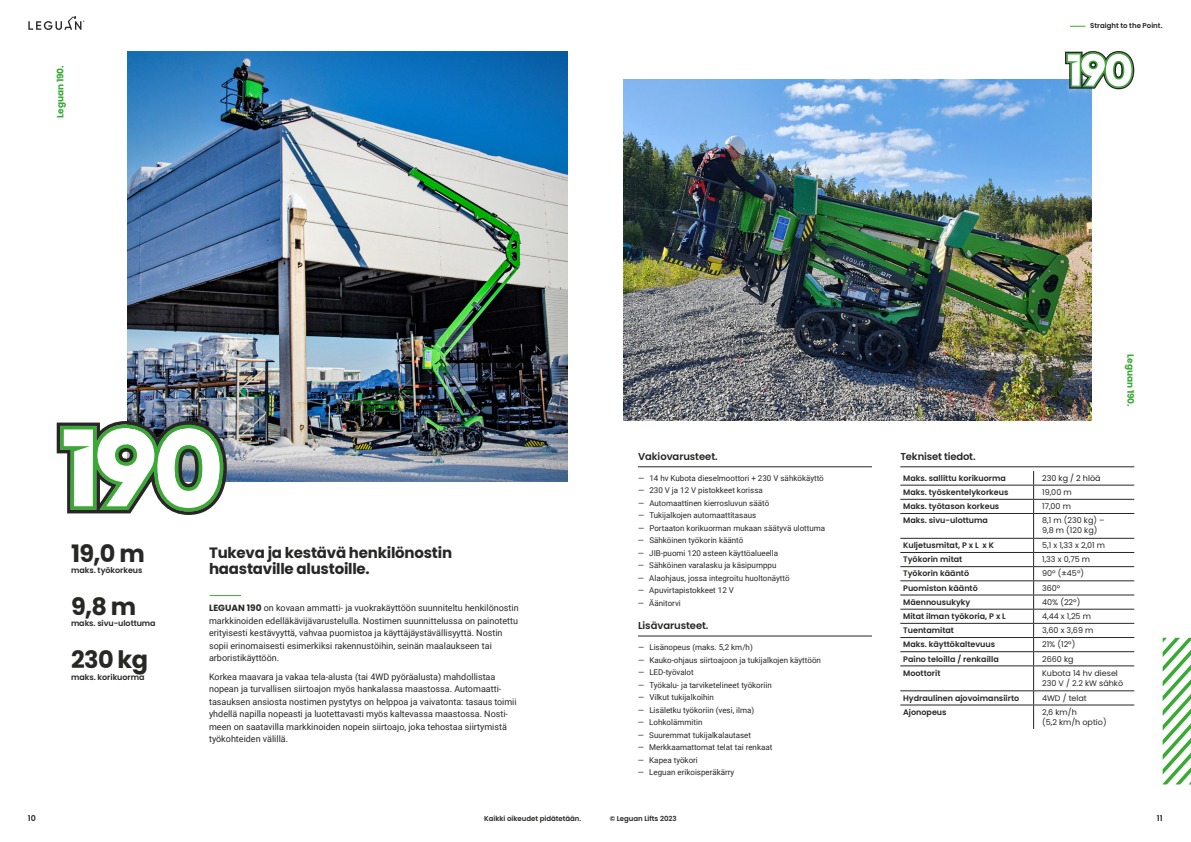
<style>
.page{position:relative;width:1191px;height:842px;background:#fff}
.page>*{position:absolute;margin:0;border:0;box-sizing:border-box;transform-origin:0 0}
.t1{font:700 24px "Poppins";letter-spacing:-.025em;color:#272726}
.t2{font:700 15px/16.2px "Poppins";letter-spacing:-.015em;color:#272726}
.t3{font:600 10px "Poppins";letter-spacing:-.005em;color:#272726}
.t4{font:9px/12.5px "Roboto";color:#272726}
.t5{font:700 9px "Poppins";letter-spacing:-.005em;color:#3aaa35}
.t6{font:8px "Roboto";color:#272726}
.t7{font:600 8px "Poppins";color:#272726}
.t8{font:8px/10px "Poppins";color:#272726}
.t9{font:8px "Poppins";color:#1d1d1b}
.t10{font:600 7px "Poppins";letter-spacing:-.005em;color:#272726}
.t11{font:600 7px "Poppins";color:#252022}
.s1{font-family:"Poppins";font-weight:700}
</style>
<div class="page">
<img style="left:624px;top:79px;width:467px;height:342px">
<svg style="left:1070px;top:26px;width:15px;height:1px"></svg>
<svg style="left:28px;top:16px;width:56px;height:14px"></svg>
<img style="left:128px;top:51px;width:439px;height:431px">
<hr style="left:210px;top:595px;width:31px;height:1px;background:#3aaa35">
<hr style="left:900px;top:485px;width:133px;height:1px;background:#272726">
<hr style="left:1033px;top:485px;width:101px;height:1px;background:#272726">
<hr style="left:900px;top:499px;width:133px;height:1px;background:#272726">
<hr style="left:1033px;top:499px;width:101px;height:1px;background:#272726">
<hr style="left:900px;top:513px;width:133px;height:1px;background:#272726">
<hr style="left:1033px;top:513px;width:101px;height:1px;background:#272726">
<hr style="left:900px;top:538px;width:133px;height:1px;background:#272726">
<hr style="left:1033px;top:538px;width:101px;height:1px;background:#272726">
<hr style="left:900px;top:552px;width:133px;height:1px;background:#272726">
<hr style="left:1033px;top:552px;width:101px;height:1px;background:#272726">
<hr style="left:900px;top:566px;width:133px;height:1px;background:#272726">
<hr style="left:1033px;top:566px;width:101px;height:1px;background:#272726">
<hr style="left:900px;top:580px;width:133px;height:1px;background:#272726">
<hr style="left:1033px;top:580px;width:101px;height:1px;background:#272726">
<hr style="left:900px;top:595px;width:133px;height:1px;background:#272726">
<hr style="left:1033px;top:595px;width:101px;height:1px;background:#272726">
<hr style="left:900px;top:609px;width:133px;height:1px;background:#272726">
<hr style="left:1033px;top:609px;width:101px;height:1px;background:#272726">
<hr style="left:900px;top:623px;width:133px;height:1px;background:#272726">
<hr style="left:1033px;top:623px;width:101px;height:1px;background:#272726">
<hr style="left:900px;top:637px;width:133px;height:1px;background:#272726">
<hr style="left:1033px;top:637px;width:101px;height:1px;background:#272726">
<hr style="left:900px;top:651px;width:133px;height:1px;background:#272726">
<hr style="left:1033px;top:651px;width:101px;height:1px;background:#272726">
<hr style="left:900px;top:665px;width:133px;height:1px;background:#272726">
<hr style="left:1033px;top:665px;width:101px;height:1px;background:#272726">
<hr style="left:900px;top:690px;width:133px;height:1px;background:#272726">
<hr style="left:1033px;top:690px;width:101px;height:1px;background:#272726">
<hr style="left:900px;top:705px;width:133px;height:1px;background:#272726">
<hr style="left:1033px;top:705px;width:101px;height:1px;background:#272726">
<svg style="left:1033px;top:471px;width:1px;height:258px"></svg>
<hr style="left:638px;top:466px;width:234px;height:1px;background:#272726">
<hr style="left:638px;top:635px;width:234px;height:1px;background:#272726">
<hr style="left:900px;top:466px;width:234px;height:1px;background:#272726">
<svg style="left:57px;top:421px;width:170px;height:94px"></svg>
<svg style="left:1065px;top:51px;width:69px;height:38px"></svg>
<svg style="left:1162px;top:637px;width:29px;height:148px"></svg>
<p class="t5" style="left:55px;top:118px;width:54px;rotate:-90deg">Leguan 190.</p>
<p class="t11" style="left:1090px;top:22px;width:74px">Straight to the Point.</p>
<h1 class="t1" style="left:71px;top:539px;width:75px">19,0 m</h1>
<h1 class="t1" style="left:71px;top:593px;width:67px">9,8 m</h1>
<h1 class="t1" style="left:71px;top:646px;width:79px">230 kg</h1>
<p class="t7" style="left:71px;top:565px;width:73px">maks. työkorkeus</p>
<p class="t7" style="left:71px;top:619px;width:86px">maks. sivu-ulottuma</p>
<p class="t7" style="left:71px;top:672px;width:75px">maks. korikuorma</p>
<h2 class="t2" style="left:209px;top:544px;width:244px">Tukeva ja kestävä henkilönostin haastaville alustoille.</h2>
<p class="t4" style="left:209px;top:601px;width:311px"><span class="s1">LEGUAN 190</span> on kovaan ammatti- ja vuokrakäyttöön suunniteltu henkilönostin markkinoiden edelläkävijävarustelulla. Nostimen suunnittelussa on painotettu erityisesti kestävyyttä, vahvaa puomistoa ja käyttäjäystävällisyyttä. Nostin sopii erinomaisesti esimerkiksi rakennustöihin, seinän maalaukseen tai arboristikäyttöön.</p>
<p class="t4" style="left:209px;top:670px;width:309px">Korkea maavara ja vakaa tela-alusta (tai 4WD pyöräalusta) mahdollistaa nopean ja turvallisen siirtoajon myös hankalassa maastossa. Automaatti&shy;tasauksen ansiosta nostimen pystytys on helppoa ja vaivatonta: tasaus toimii yhdellä napilla nopeasti ja luotettavasti myös kaltevassa maastossa. Nosti&shy;meen on saatavilla markkinoiden nopein siirtoajo, joka tehostaa siirtymistä työkohteiden välillä.</p>
<p class="t7" style="left:28px;top:813px;width:10px">10</p>
<p class="t10" style="left:484px;top:814px;width:98px">Kaikki oikeudet pidätetään.</p>
<p class="t5" style="left:1136px;top:354px;width:54px;rotate:90deg">Leguan 190.</p>
<p class="t3" style="left:638px;top:450px;width:81px">Vakiovarusteet.</p>
<p class="t3" style="left:900px;top:450px;width:77px">Tekniset tiedot.</p>
<p class="t6" style="left:638px;top:472px;width:187px">— 14 hv Kubota dieselmoottori + 230 V sähkökäyttö</p>
<p class="t6" style="left:638px;top:485px;width:126px">— 230 V ja 12 V pistokkeet korissa</p>
<p class="t6" style="left:638px;top:497px;width:133px">— Automaattinen kierrosluvun säätö</p>
<p class="t6" style="left:638px;top:510px;width:120px">— Tukijalkojen automaattitasaus</p>
<p class="t6" style="left:638px;top:522px;width:189px">— Portaaton korikuorman mukaan säätyvä ulottuma</p>
<p class="t6" style="left:638px;top:535px;width:107px">— Sähköinen työkorin kääntö</p>
<p class="t6" style="left:638px;top:547px;width:142px">— JIB-puomi 120 asteen käyttöalueella</p>
<p class="t6" style="left:638px;top:560px;width:140px">— Sähköinen varalasku ja käsipumppu</p>
<p class="t6" style="left:638px;top:572px;width:153px">— Alaohjaus, jossa integroitu huoltonäyttö</p>
<p class="t6" style="left:638px;top:585px;width:97px">— Apuvirtapistokkeet 12 V</p>
<p class="t6" style="left:638px;top:597px;width:44px">— Äänitorvi</p>
<p class="t7" style="left:903px;top:473px;width:104px">Maks. sallittu korikuorma</p>
<p class="t9" style="left:1042px;top:473px;width:60px">230 kg / 2 hlöä</p>
<p class="t7" style="left:903px;top:487px;width:107px">Maks. työskentelykorkeus</p>
<p class="t8" style="left:1042px;top:487px;width:31px">19,00 m</p>
<p class="t7" style="left:903px;top:502px;width:98px">Maks. työtason korkeus</p>
<p class="t8" style="left:1042px;top:501px;width:30px">17,00 m</p>
<p class="t7" style="left:903px;top:516px;width:86px">Maks. sivu-ulottuma</p>
<p class="t8" style="left:1042px;top:515px;width:64px">8,1 m (230 kg) –<br>9,8 m (120 kg)</p>
<p class="t7" style="left:903px;top:541px;width:92px">Kuljetusmitat, P x L x K</p>
<p class="t8" style="left:1042px;top:540px;width:65px">5,1 x 1,33 x 2,01 m</p>
<p class="t7" style="left:903px;top:555px;width:61px">Työkorin mitat</p>
<p class="t8" style="left:1042px;top:554px;width:50px">1,33 x 0,75 m</p>
<p class="t7" style="left:903px;top:569px;width:67px">Työkorin kääntö</p>
<p class="t8" style="left:1042px;top:569px;width:43px">90º (±45º)</p>
<p class="t7" style="left:903px;top:583px;width:76px">Puomiston kääntö</p>
<p class="t8" style="left:1042px;top:583px;width:20px">360º</p>
<p class="t7" style="left:903px;top:597px;width:69px">Mäennousukyky</p>
<p class="t8" style="left:1042px;top:597px;width:40px">40% (22º)</p>
<p class="t7" style="left:903px;top:612px;width:104px">Mitat ilman työkoria, P x L</p>
<p class="t8" style="left:1042px;top:611px;width:50px">4,44 x 1,25 m</p>
<p class="t7" style="left:903px;top:626px;width:52px">Tuentamitat</p>
<p class="t8" style="left:1042px;top:625px;width:53px">3,60 x 3,69 m</p>
<p class="t7" style="left:903px;top:640px;width:93px">Maks. käyttökaltevuus</p>
<p class="t8" style="left:1042px;top:640px;width:35px">21% (12º)</p>
<p class="t7" style="left:903px;top:654px;width:97px">Paino teloilla / renkailla</p>
<p class="t8" style="left:1042px;top:654px;width:33px">2660 kg</p>
<p class="t7" style="left:903px;top:668px;width:39px">Moottorit</p>
<p class="t8" style="left:1042px;top:668px;width:82px">Kubota 14 hv diesel<br>230 V / 2.2 kW sähkö</p>
<p class="t7" style="left:903px;top:693px;width:118px">Hydraulinen ajovoimansiirto</p>
<p class="t8" style="left:1042px;top:693px;width:46px">4WD / telat</p>
<p class="t7" style="left:903px;top:707px;width:45px">Ajonopeus</p>
<p class="t8" style="left:1042px;top:707px;width:66px">2,6 km/h<br>(5,2 km/h optio)</p>
<p class="t3" style="left:638px;top:620px;width:72px">Lisävarusteet.</p>
<p class="t6" style="left:638px;top:642px;width:116px">— Lisänopeus (maks. 5,2 km/h)</p>
<p class="t6" style="left:638px;top:654px;width:184px">— Kauko-ohjaus siirtoajoon ja tukijalkojen käyttöön</p>
<p class="t6" style="left:638px;top:667px;width:57px">— LED-työvalot</p>
<p class="t6" style="left:638px;top:679px;width:135px">— Työkalu- ja tarviketelineet työkoriin</p>
<p class="t6" style="left:638px;top:692px;width:77px">— Vilkut tukijalkoihin</p>
<p class="t6" style="left:638px;top:704px;width:118px">— Lisäletku työkoriin (vesi, ilma)</p>
<p class="t6" style="left:638px;top:717px;width:66px">— Lohkolämmitin</p>
<p class="t6" style="left:638px;top:729px;width:115px">— Suuremmat tukijalkalautaset</p>
<p class="t6" style="left:638px;top:742px;width:136px">— Merkkaamattomat telat tai renkaat</p>
<p class="t6" style="left:638px;top:754px;width:61px">— Kapea työkori</p>
<p class="t6" style="left:638px;top:767px;width:98px">— Leguan erikoisperäkärry</p>
<p class="t10" style="left:609px;top:814px;width:68px">© Leguan Lifts 2023</p>
<p class="t7" style="left:1156px;top:813px;width:7px">11</p>
</div>
